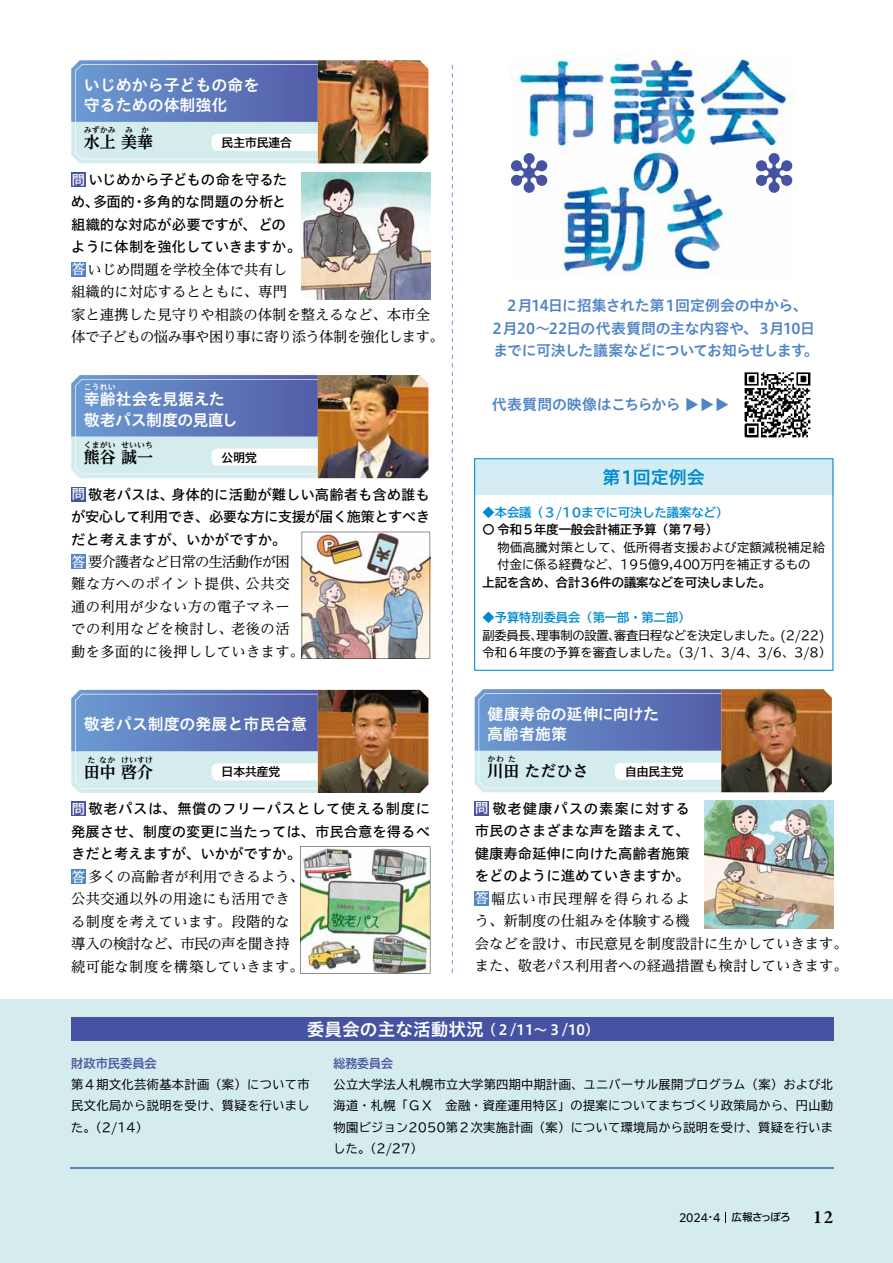
<style>
.page{position:relative;width:893px;height:1263px;background:#fff}
.page>*{position:absolute;margin:0;border:0;box-sizing:border-box;transform-origin:0 0}
.t1{font:18px "Hiragino UD Sans Std N W6 90 msp RKSJ H";color:#0089ce}
.t2{font:15.9px/20.2px "Hiragino UD Sans Std N W6 90 msp RKSJ H";color:#fff}
.t3{font:15.9px "UD Reimin Pr 6 N Bold 90 msp RKSJ H";color:#000}
.t4{font:15.9px "Hiragino UD Sans Std N W6 90 msp RKSJ H";letter-spacing:-.03em;color:#fff}
.t5{font:14.85px/22.4px "Hiragino UD Sans Std N W6 90 msp RKSJ H";letter-spacing:-.035em;color:#5185c5;text-align:center}
.t6{font:14.85px "Hiragino UD Sans Std N W6 90 msp RKSJ H";letter-spacing:-.01em;color:#5185c5}
.t7{font:14.85px/15px "UD Mincho Pr 6 M 90 msp RKSJ H";color:#5185c5}
.t8{font:14.4px/22.5px "UD Reimin Pro Regular 90 msp RKSJ H";color:#000}
.t9{font:14.4px/22.5px "Hiragino UD Sans Std N W5 90 msp RKSJ H";color:#000;text-align:justify}
.t10{font:14.1px "Hiragino UD Sans Std N W6 90 msp RKSJ H";color:#fff}
.t11{font:12.15px/21.3px "TBUD Go Std Regular 90 msp RKSJ H";letter-spacing:.025em;color:#000;text-align:justify}
.t12{font:12.15px/17.5px "TBUD Go Std Regular 90 msp RKSJ H";letter-spacing:-.02em;color:#000}
.t13{font:12.15px "TBUD Go Std Bold 90 msp RKSJ H";color:#000}
.t14{font:12.15px "TBUD Go Std Bold 90 msp RKSJ H";color:#0089ce}
.t15{font:12.15px "TBUD Go Std Bold 90 msp RKSJ H";color:#4653a2}
.t16{font:11.7px "TBUD Go Std Bold 90 msp RKSJ H";color:#000}
.t17{font:10.65px "Hiragino UD Sans F Std N W5 90 msp RKSJ H";letter-spacing:-.06em;color:#000}
.t18{font:7.95px "UD Reimin Pr 6 N Bold 90 msp RKSJ H";color:#000}
.t19{font:7.95px "Hiragino UD Sans Std N W6 90 msp RKSJ H";color:#fff}
.s1{font-size:13.8px;color:#fff}
.s2{font-family:"UD Reimin Pro Medium 90 msp RKSJ H";font-size:13.8px;color:#fff}
.s3{font-size:17.7px}
.s4{font-family:"Clarimo UDPE";font-size:11.7px}
.s5{font-family:"Hiragino UD Sans F Std N W4 90 msp RKSJ H"}
.s6{font-family:"Garamond Premr Pro";font-weight:600;font-size:19.2px}
</style>
<div class="page">
<div style="left:0;top:1000px;width:893px;height:263px;background:#d4ecee"></div>
<svg style="left:475px;top:689px;width:246px;height:103px;background:#93abd2"></svg>
<img style="left:721px;top:689px;width:111px;height:103px">
<div style="left:475px;top:801px;width:14px;height:14px;background:#4653a2"></div>
<div style="left:475px;top:891px;width:14px;height:14px;background:#5185c5"></div>
<svg style="left:71px;top:60px;width:247px;height:103px;background:#93abd2"></svg>
<img style="left:318px;top:60px;width:110px;height:103px">
<div style="left:71px;top:172px;width:15px;height:14px;background:#4653a2"></div>
<div style="left:71px;top:262px;width:15px;height:14px;background:#5185c5"></div>
<svg style="left:71px;top:375px;width:247px;height:103px;background:#93abd2"></svg>
<img style="left:318px;top:375px;width:110px;height:103px">
<div style="left:71px;top:487px;width:15px;height:14px;background:#4653a2"></div>
<div style="left:71px;top:554px;width:15px;height:15px;background:#5185c5"></div>
<svg style="left:71px;top:690px;width:247px;height:103px;background:#93abd2"></svg>
<img style="left:318px;top:690px;width:110px;height:103px">
<div style="left:71px;top:802px;width:15px;height:14px;background:#4653a2"></div>
<div style="left:71px;top:869px;width:15px;height:14px;background:#5185c5"></div>
<svg style="left:452px;top:65px;width:1px;height:908px"></svg>
<div style="left:71px;top:1017px;width:762px;height:24px;background:#4653a2"></div>
<hr style="left:70px;top:1167px;width:763px;height:1px;background:#5185c5">
<img style="left:744px;top:372px;width:67px;height:66px">
<svg style="left:474px;top:458px;width:359px;height:213px"></svg>
<img style="left:705px;top:801px;width:128px;height:128px">
<img style="left:301px;top:172px;width:129px;height:128px">
<img style="left:302px;top:532px;width:128px;height:127px">
<img style="left:300px;top:846px;width:130px;height:127px">
<img style="left:516px;top:53px;width:277px;height:221px">
<svg style="left:756px;top:153px;width:36px;height:40px"></svg>
<svg style="left:511px;top:153px;width:36px;height:40px"></svg>
<p class="t2" style="left:84px;top:77px;width:177px">いじめから子どもの命を守るための体制強化</p>
<p class="t3" style="left:84px;top:136px;width:71px">水上美華</p>
<p class="t16" style="left:222px;top:138px;width:72px">民主市民連合</p>
<p class="t18" style="left:84px;top:127px;width:33px">みずかみ</p>
<p class="t18" style="left:125px;top:127px;width:25px">み か</p>
<p class="t9" style="left:71px;top:170px;width:232px;text-align:left"><span class="s1">問</span>いじめから子どもの命を守るため、多面的・多角的な問題の分析と組織的な対応が必要ですが、　どのように体制を強化していきますか。</p>
<p class="t8" style="left:71px;top:260px;width:374px"><span class="s2">答</span>いじめ問題を学校全体で共有し<br>組織的に対応するとともに、専門<br>家と連携した見守りや相談の体制を整えるなど、本市全体で子どもの悩み事や困り事に寄り添う体制を強化します。</p>
<p class="t19" style="left:84px;top:384px;width:33px">こうれい</p>
<p class="t4" style="left:84px;top:414px;width:155px">敬老パス制度の見直し</p>
<p class="t3" style="left:84px;top:451px;width:71px">熊谷誠一</p>
<p class="t16" style="left:222px;top:453px;width:37px">公明党</p>
<p class="t2" style="left:84px;top:391px;width:143px">幸齢社会を見据えた</p>
<p class="t18" style="left:84px;top:442px;width:33px">くまがい</p>
<p class="t18" style="left:121px;top:442px;width:33px">せいいち</p>
<p class="t9" style="left:71px;top:485px;width:360px"><span class="s1">問</span>敬老パスは、身体的に活動が難しい高齢者も含め誰もが安心して利用でき、必要な方に支援が届く施策とすべきだと考えますが、いかがですか。</p>
<p class="t8" style="left:71px;top:552px;width:234px"><span class="s2">答</span>要介護者など日常の生活動作が困難な方へのポイント提供、公共交通の利用が少ない方の電子マネーでの利用などを検討し、老後の活動を多面的に後押ししていきます。</p>
<p class="t2" style="left:84px;top:716px;width:225px">敬老パス制度の発展と市民合意</p>
<p class="t3" style="left:84px;top:766px;width:71px">田中啓介</p>
<p class="t16" style="left:222px;top:767px;width:60px">日本共産党</p>
<p class="t18" style="left:87px;top:757px;width:30px">た なか</p>
<p class="t18" style="left:121px;top:757px;width:33px">けいすけ</p>
<p class="t9" style="left:71px;top:800px;width:360px"><span class="s1">問</span>敬老パスは、無償のフリーパスとして使える制度に発展させ、制度の変更に当たっては、市民合意を得るべきだと考えますが、いかがですか。</p>
<p class="t8" style="left:71px;top:867px;width:234px"><span class="s2">答</span>多くの高齢者が利用できるよう、公共交通以外の用途にも活用できる制度を考えています。段階的な導入の検討など、市民の声を聞き持続可能な制度を構築していきます。</p>
<p class="t5" style="left:490px;top:297px;width:331px">２月14日に招集された第１回定例会の中から、<br>２月20～22日の代表質問の主な内容や、３月10日までに可決した議案などについてお知らせします。</p>
<p class="t6" style="left:492px;top:399px;width:190px">代表質問の映像はこちらから</p>
<p class="t5" style="left:683px;top:412px;width:16px;rotate:-90deg">▼</p>
<p class="t7" style="left:702px;top:412px;width:16px;rotate:-90deg">▼ ▼</p>
<p class="t1" style="left:603px;top:471px;width:104px">第1回定例会</p>
<p class="t14" style="left:483px;top:508px;width:247px">◆本会議（３/10までに可決した議案など）</p>
<p class="t13" style="left:483px;top:525px;width:237px">〇 令和５年度一般会計補正予算（第７号）</p>
<p class="t11" style="left:498px;top:540px;width:329px;line-height:17.5px">物価高騰対策として、低所得者支援および定額減税補足給付金に係る経費など、19 5億9,40 0万円を補正するもの</p>
<p class="t13" style="left:483px;top:578px;width:290px">上記を含め、合計36件の議案などを可決しました。</p>
<p class="t14" style="left:483px;top:613px;width:209px">◆予算特別委員会（第一部・第二部）</p>
<p class="t12" style="left:483px;top:628px;width:350px">副委員長、理事制の設置、審査日程などを決定しました。(2/22)令和６年度の予算を審査しました。（3/1、3/4、3/6、3/8）</p>
<p class="t2" style="left:487px;top:706px;width:173px">健康寿命の延伸に向けた高齢者施策</p>
<p class="t3" style="left:487px;top:765px;width:102px">川田 ただひさ</p>
<p class="t16" style="left:625px;top:767px;width:60px">自由民主党</p>
<p class="t18" style="left:487px;top:756px;width:30px">かわ た</p>
<p class="t9" style="left:475px;top:799px;width:217px"><span class="s1">問</span>敬老健康パスの素案に対する市民のさまざまな声を踏まえて、健康寿命延伸に向けた高齢者施策をどのように進めていきますか。</p>
<p class="t8" style="left:475px;top:889px;width:375px"><span class="s2">答</span>幅広い市民理解を得られるよ<br>う、新制度の仕組みを体験する機<br>会などを設け、市民意見を制度設計に生かしていきます。また、敬老パス利用者への経過措置も検討していきます。</p>
<p class="t10" style="left:307px;top:1024px;width:294px"><span class="s3">委員会の主な活動状況</span>（２/11～３/10）</p>
<p class="t15" style="left:71px;top:1059px;width:87px">財政市民委員会</p>
<p class="t11" style="left:71px;top:1075px;width:240px">第４期文化芸術基本計画（案）について市民文化局から説明を受け、質疑を行いました。（2/14）</p>
<p class="t15" style="left:334px;top:1059px;width:61px">総務委員会</p>
<p class="t11" style="left:334px;top:1075px;width:501px">公立大学法人札幌市立大学第四期中期計画、ユニバーサル展開プログラム（案）および北海道・札幌「ＧＸ　金融・資産運用特区」の提案についてまちづくり政策局から、円山動物園ビジョン2050第２次実施計画（案）について環境局から説明を受け、質疑を行いました。（2/27）</p>
<p class="t17" style="left:679px;top:1213px;width:156px"><span class="s4">2024</span><span class="s5">・</span><span class="s4">4</span> 広報さっぽろ <span class="s6">12</span></p>
</div>
